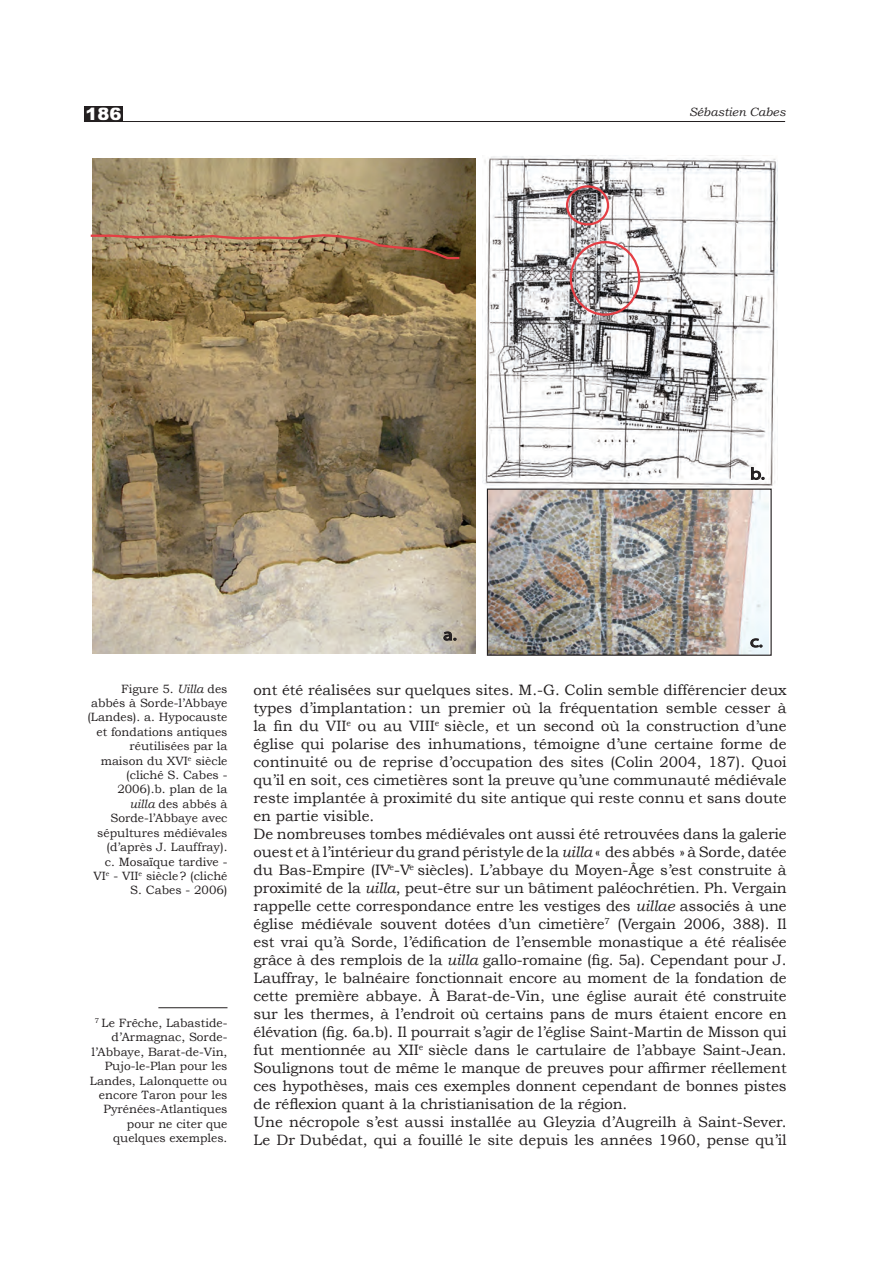
<style>
.page{position:relative;width:893px;height:1263px;background:#fff}
.page>*{position:absolute;margin:0;border:0;box-sizing:border-box;transform-origin:0 0}
.t1{font:900 17.4px "Arial";color:#fff}
.t2{font:16.5px "Myriad Pro";color:#231f20;scale:1.19 1}
.t3{font:15px/18px "Bookman Old Style";letter-spacing:-.005em;color:#231f20}
.t4{font:12px/14.4px "Bookman Old Style";color:#231f20;text-align:right}
.t5{font:italic 12px "Bookman Old Style";color:#231f20}
.s1{font-style:italic}
</style>
<div class="page">
<img style="left:92px;top:158px;width:384px;height:495px">
<img style="left:489px;top:491px;width:280px;height:163px">
<img style="left:483px;top:156px;width:294px;height:332px">
<div style="left:487px;top:489px;width:285px;height:167px;border:1px solid #231f20"></div>
<svg style="left:443px;top:622px;width:14px;height:19px"></svg>
<svg style="left:750px;top:447px;width:15px;height:34px"></svg>
<svg style="left:750px;top:638px;width:13px;height:10px"></svg>
<div style="left:566px;top:185px;width:43px;height:40px;border:2px solid #e43e44;border-radius:50%"></div>
<div style="left:570px;top:241px;width:70px;height:75px;border:2px solid #e43e44;border-radius:50%"></div>
<svg style="left:90px;top:233px;width:372px;height:27px"></svg>
<hr style="left:158px;top:1007px;width:69px;height:1px;background:#231f20">
<div style="left:85px;top:107px;width:37px;height:14px;background:#231f20"></div>
<div style="left:84px;top:106px;width:39px;height:16px;border:2px solid #231f20"></div>
<hr style="left:84px;top:121px;width:701px;height:1px;background:#231f20">
<p class="t1" style="left:85px;top:102px;width:38px">186</p>
<p class="t5" style="left:689px;top:105px;width:98px">Sébastien Cabes</p>
<p class="t2" style="left:443px;top:624px;width:13px">a.</p>
<p class="t2" style="left:750px;top:464px;width:14px">b.</p>
<p class="t2" style="left:750px;top:631px;width:12px">c.</p>
<p class="t4" style="left:87px;top:681px;width:142px">Figure 5. <span class="s1">Uilla</span> des abbés à Sorde-l’Abbaye (Landes). a. Hypocauste et fondations antiques réutilisées par la maison du XVI<sup>e</sup> siècle (cliché S. Cabes -<br>2006).b. plan de la<br><span class="s1">uilla</span> des abbés à<br>Sorde-l’Abbaye avec sépultures médiévales (d’après J. Lauffray).<br>c. Mosaïque tardive -<br>VI<sup>e</sup> - VII<sup>e</sup> siècle? (cliché<br>S. Cabes - 2006)</p>
<p class="t3" style="left:253px;top:681px;width:535px">ont été réalisées sur quelques sites. M.-G. Colin semble différencier deux types d’implantation: un premier où la fréquentation semble cesser à la fin du VII<sup>e</sup> ou au VIII<sup>e</sup> siècle, et un second où la construction d’une église qui polarise des inhumations, témoigne d’une certaine forme de continuité ou de reprise d’occupation des sites (Colin 2004, 187). Quoi qu’il en soit, ces cimetières sont la preuve qu’une communauté médiévale reste implantée à proximité du site antique qui reste connu et sans doute en partie visible.<br>De nombreuses tombes médiévales ont aussi été retrouvées dans la galerie ouest et à l’intérieur du grand péristyle de la <span class="s1">uilla</span> « des abbés » à Sorde, datée du Bas-Empire (IV<sup>e</sup>-V<sup>e</sup> siècles). L’abbaye du Moyen-Âge s’est construite à proximité de la <span class="s1">uilla</span>, peut-être sur un bâtiment paléochrétien. Ph. Vergain rappelle cette correspondance entre les vestiges des <span class="s1">uillae</span> associés à une église médiévale souvent dotées d’un cimetière<sup>7</sup> (Vergain 2006, 388). Il est vrai qu’à Sorde, l’édification de l’ensemble monastique a été réalisée grâce à des remplois de la <span class="s1">uilla</span> gallo-romaine (fig. 5a). Cependant pour J.<br>Lauffray, le balnéaire fonctionnait encore au moment de la fondation de cette première abbaye. À Barat-de-Vin, une église aurait été construite sur les thermes, à l’endroit où certains pans de murs étaient encore en élévation (fig. 6a.b). Il pourrait s’agir de l’église Saint-Martin de Misson qui fut mentionnée au XII<sup>e</sup> siècle dans le cartulaire de l’abbaye Saint-Jean.<br>Soulignons tout de même le manque de preuves pour affirmer réellement ces hypothèses, mais ces exemples donnent cependant de bonnes pistes de réflexion quant à la christianisation de la région.<br>Une nécropole s’est aussi installée au Gleyzia d’Augreilh à Saint-Sever.<br>Le Dr Dubédat, qui a fouillé le site depuis les années 1960, pense qu’il</p>
<p class="t4" style="left:90px;top:1016px;width:139px"><sup>7</sup> Le Frêche, Labastide&shy;d’Armagnac, Sorde&shy;l’Abbaye, Barat-de-Vin,<br>Pujo-le-Plan pour les<br>Landes, Lalonquette ou encore Taron pour les<br>Pyrénées-Atlantiques pour ne citer que quelques exemples.</p>
</div>
